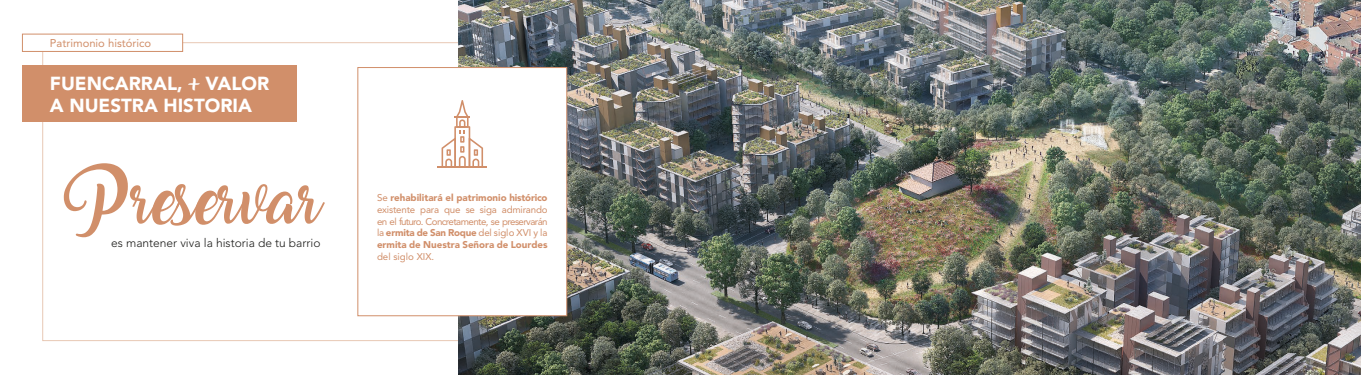
<style>
.page{position:relative;width:1361px;height:375px;background:#fff}
.page>*{position:absolute;margin:0;border:0;box-sizing:border-box;transform-origin:0 0}
.t1{font:900 18.75px/21.8px "Avenir LT Std";color:#fff}
.t2{font:300 12px "Avenir LT Std";color:#1d1d1b}
.t3{font:11.25px "Avenir LT Std";color:#d18f6a}
.t4{font:9.75px/11.7px "Avenir LT Std";letter-spacing:-.06em;color:#d18f6a;text-align:justify}
.t5{font:9.75px "Avenir LT Std";color:#d18f6a}
.s1{font-family:"Amarillo";font-weight:400}
.s2{font-weight:900}
</style>
<div class="page">
<div style="left:22px;top:65px;width:274px;height:57px;background:#d18f6a"></div>
<svg style="left:64px;top:163px;width:261px;height:74px"></svg>
<img style="left:459px;top:0;width:902px;height:374px">
<div style="left:357px;top:67px;width:210px;height:248px;background:#fff;border:1px solid #d18f6a"></div>
<svg style="left:441px;top:100px;width:42px;height:66px"></svg>
<hr style="left:437px;top:166px;width:50px;height:1px;background:#d18f6a">
<div style="left:22px;top:34px;width:161px;height:18px;background:#fff;border:1px solid #d18f6a"></div>
<p class="t3" style="left:50px;top:36px;width:103px">Patrimonio histórico</p>
<h1 class="t1" style="left:50px;top:73px;width:221px">FUENCARRAL, <span class="s1">+</span> VALOR<br>A NUESTRA HISTORIA</h1>
<p class="t2" style="left:111px;top:236px;width:211px">es mantener viva la historia de tu barrio</p>
<p class="t4" style="left:377px;top:192px;width:172px">Se <span class="s2">rehabilitará el patrimonio histórico </span>existente para que se siga admirando en el futuro. Concretamente, se preservarán la <span class="s2">ermita de San Roque</span> del siglo XVI y la <span class="s2">ermita de Nuestra Señora de Lourdes</span></p>
<p class="t5" style="left:377px;top:250px;width:59px">del siglo XIX.</p>
</div>
